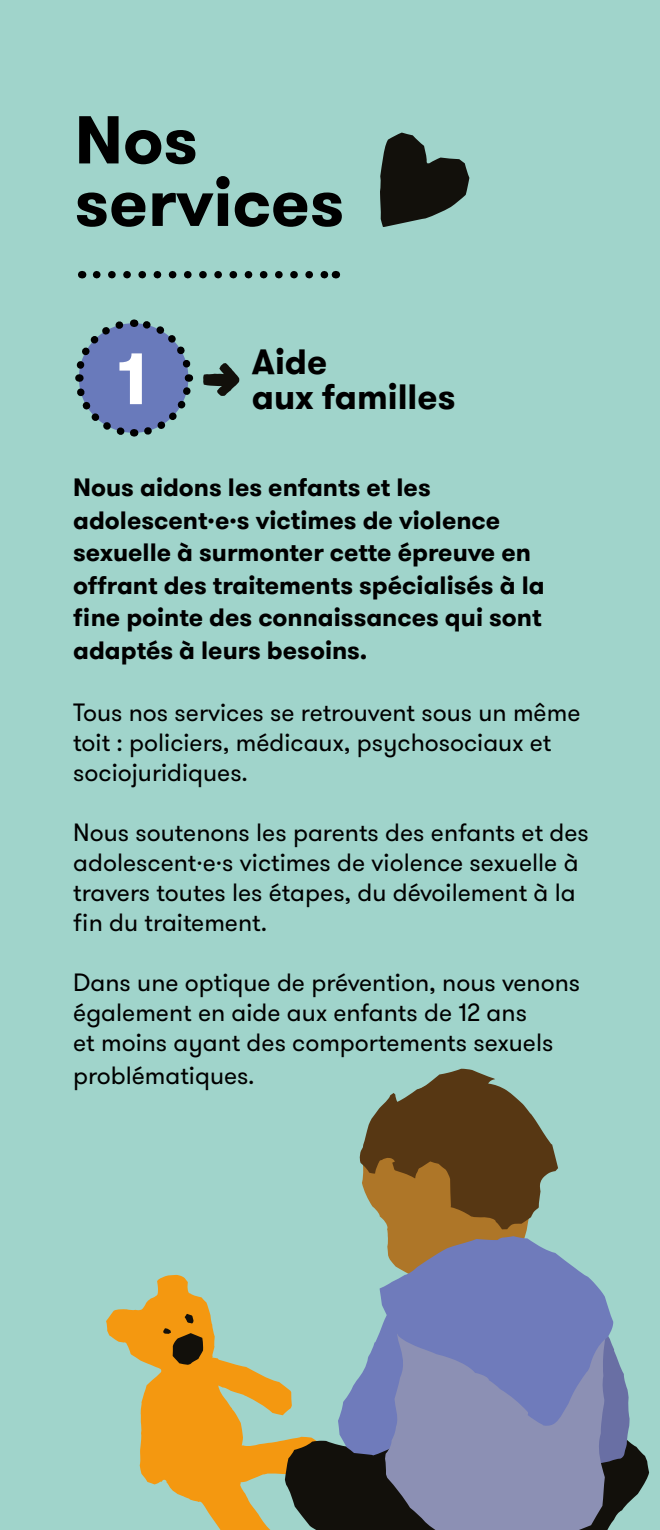
<style>
.page{position:relative;width:660px;height:1530px;background:#a0d4cb}
.page>*{position:absolute;margin:0;border:0;box-sizing:border-box;transform-origin:0 0}
.t1{font:700 72.5px "GT Walsheim";color:#fff}
.t2{font:700 67.5px "GT Walsheim";color:#000}
.t3{font:700 35px "GT Walsheim";color:#000}
.t4{font:25px/30px "GT Walsheim";color:#000}
.t5{font:700 25px/32.5px "GT Walsheim";color:#000}
</style>
<div class="page">
<svg style="left:75px;top:319px;width:119px;height:118px"></svg>
<svg style="left:203px;top:363px;width:36px;height:33px"></svg>
<svg style="left:106px;top:1275px;width:179px;height:255px"></svg>
<svg style="left:163px;top:1314px;width:40px;height:51px;background:#99610d"></svg>
<svg style="left:285px;top:1069px;width:364px;height:461px"></svg>
<svg style="left:97px;top:271px;width:231px;height:7px"></svg>
<svg style="left:380px;top:132px;width:90px;height:95px"></svg>
<p class="t2" style="left:75px;top:96px;width:125px">Nos</p>
<p class="t2" style="left:75px;top:158px;width:271px">services</p>
<p class="t1" style="left:117px;top:332px;width:31px">1</p>
<p class="t3" style="left:252px;top:338px;width:77px">Aide</p>
<p class="t3" style="left:252px;top:373px;width:205px">aux familles</p>
<p class="t5" style="left:73px;top:472px;width:473px">Nous aidons les enfants et les adolescent·e·s victimes de violence sexuelle à surmonter cette épreuve en offrant des traitements spécialisés à la fine pointe des connaissances qui sont adaptés à leurs besoins.</p>
<p class="t4" style="left:73px;top:698px;width:509px">Tous nos services se retrouvent sous un même toit : policiers, médicaux, psychosociaux et sociojuridiques.</p>
<p class="t4" style="left:73px;top:818px;width:517px">Nous soutenons les parents des enfants et des adolescent·e·s victimes de violence sexuelle à travers toutes les étapes, du dévoilement à la fin du traitement.</p>
<p class="t4" style="left:73px;top:968px;width:508px">Dans une optique de prévention, nous venons également en aide aux enfants de 12 ans<br>et moins ayant des comportements sexuels</p>
<p class="t4" style="left:73px;top:1061px;width:183px">problématiques.</p>
</div>
